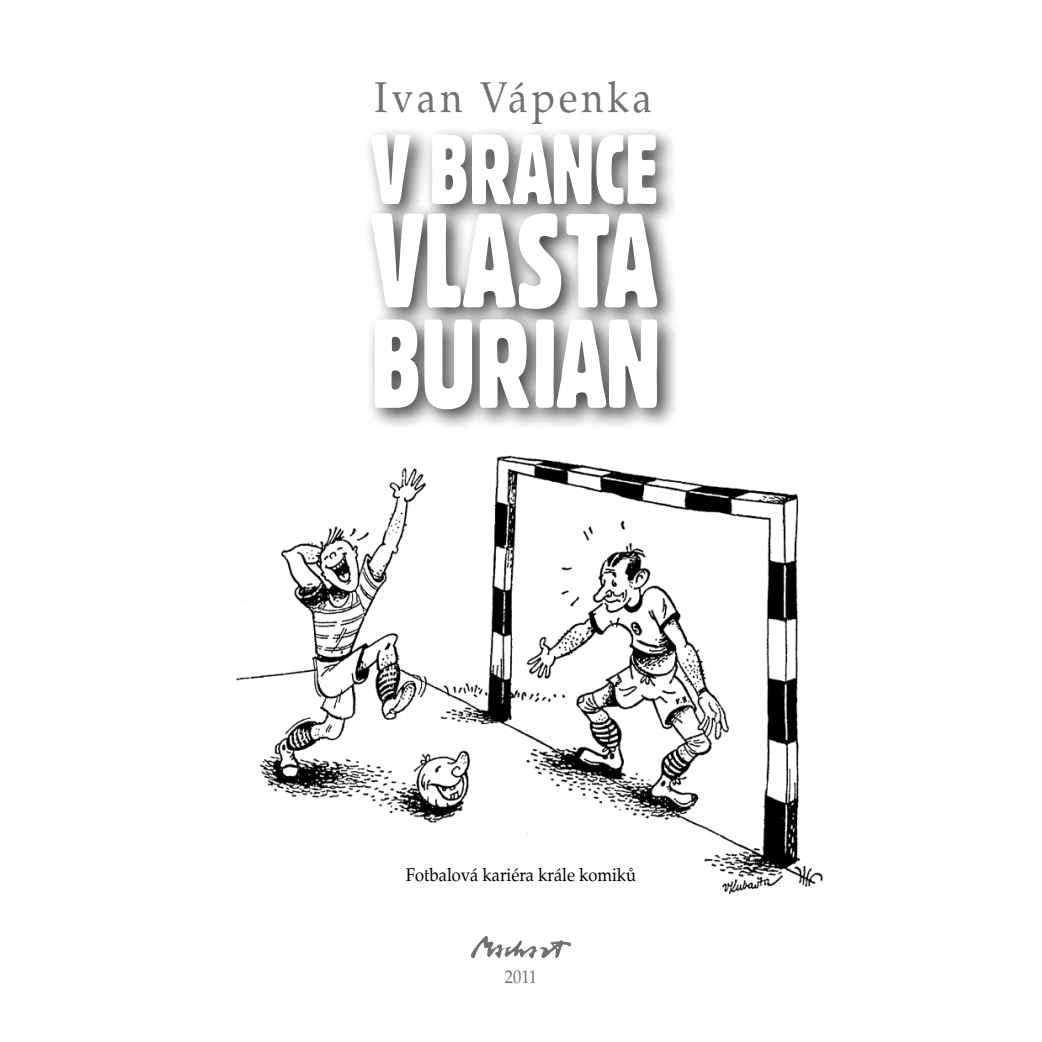
<style>
.page{position:relative;width:1042px;height:1042px;background:#fff}
.page>*{position:absolute;margin:0;border:0;box-sizing:border-box;transform-origin:0 0}
.t1{font:130.2px "Gothic 821 Condensed BT";color:#fff;scale:.9 1}
.t2{font:122.5px "Gothic 821 Condensed BT";color:#fff;scale:.9 1}
.t3{font:96.25px "Gothic 821 Condensed BT";color:#fff;scale:.9 1}
.t4{font:42.88px "Palatino CE";letter-spacing:.1em;color:#707173;scale:.9 1}
.t5{font:18.38px "Palatino CE";color:#000;scale:.9 1}
.t6{font:18.38px "Palatino CE";color:#707173;scale:.9 1}
</style>
<div class="page">
<img style="left:236px;top:455px;width:587px;height:440px">
<div style="left:361px;top:124px;width:317px;height:102px;background:#000;opacity:.75"></div>
<div style="left:361px;top:202px;width:318px;height:229px;background:#000;opacity:.75"></div>
<svg style="left:471px;top:936px;width:100px;height:22px"></svg>
<h3 class="t4" style="left:374px;top:73px;width:310px">Ivan Vápenka</h3>
<h3 class="t3" style="left:371px;top:111px;width:320px">V BRANCE</h3>
<h1 class="t1" style="left:371px;top:182px;width:319px">VLASTA</h1>
<h2 class="t2" style="left:371px;top:290px;width:323px">BURIAN</h2>
<p class="t5" style="left:406px;top:863px;width:257px">Fotbalová kariéra krále komiků</p>
<p class="t6" style="left:505px;top:966px;width:37px">2011</p>
</div>
